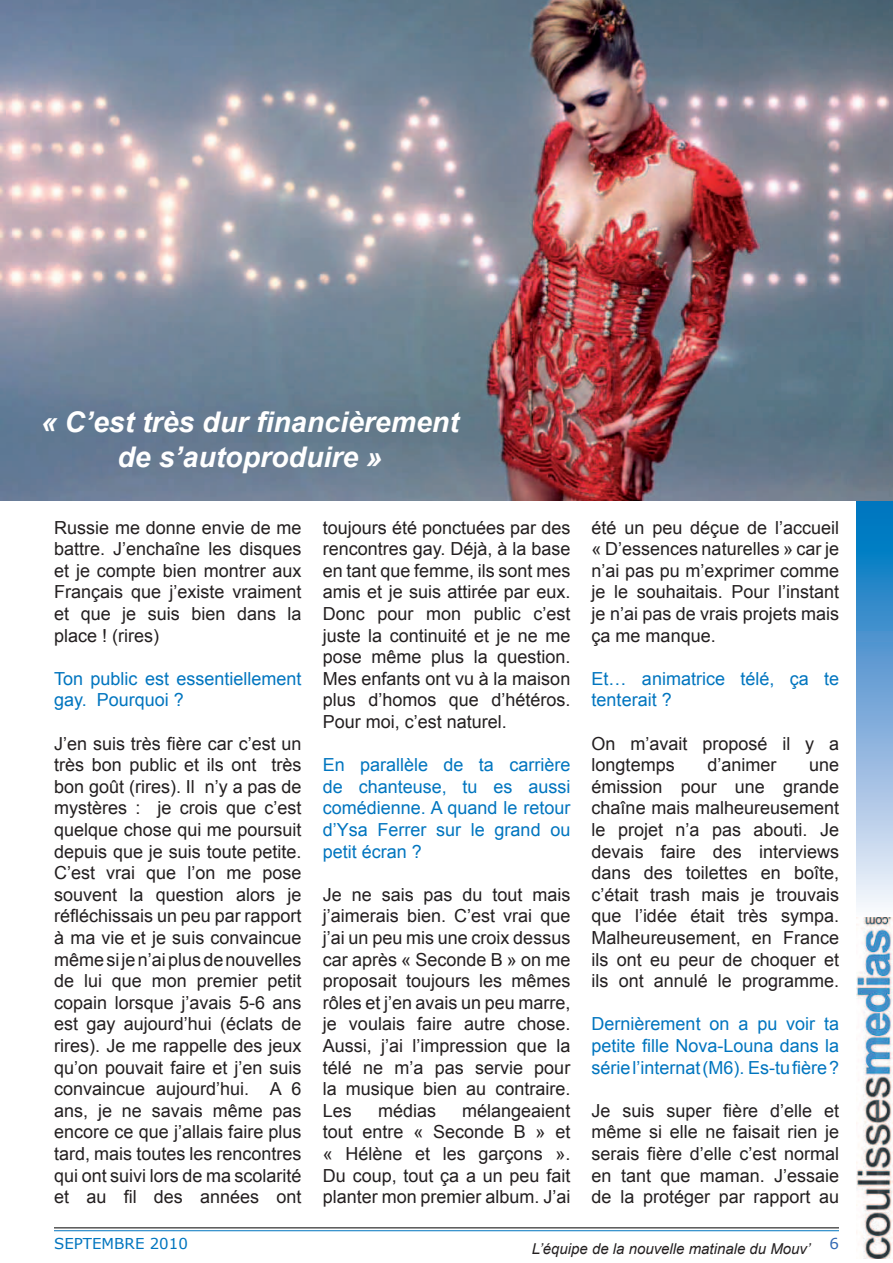
<style>
.page{position:relative;width:893px;height:1263px;background:#fff}
.page>*{position:absolute;margin:0;border:0;box-sizing:border-box;transform-origin:0 0}
.t1{font:italic 700 28.5px/34.2px "Arial";color:#fff;text-align:center}
.t2{font:18px/21.6px "Arial";color:#231f20;text-align:justify}
.t3{font:18px/21.6px "Arial";color:#0075bf}
.t4{font:italic 15px "Arial";color:#231f20}
.t5{font:15px "Verdana";color:#0075bf}
.t6{font:15px "Verdana";color:#3369b3}
</style>
<div class="page">
<hr style="left:54px;top:1230px;width:785px;height:1px;background:#0075bf">
<hr style="left:54px;top:1227px;width:785px;height:1px;background:#000">
<div style="left:857px;top:499px;width:36px;height:419px;background:linear-gradient(to bottom,#006abb,#fdf1fa)"></div>
<img style="left:856px;top:918px;width:37px;height:340px">
<img style="left:0;top:0;width:893px;height:500px">
<h1 class="t1" style="left:41px;top:406px;width:420px">« C’est très dur financièrement de s’autoproduire »</h1>
<p class="t2" style="left:592px;top:517px;width:249px">été un peu déçue de l’accueil « D’essences naturelles » car je n’ai pas pu m’exprimer comme je le souhaitais. Pour l’instant je n’ai pas de vrais projets mais ça me manque.</p>
<p class="t3" style="left:592px;top:668px;width:249px">Et… animatrice télé, ça te tenterait ?</p>
<p class="t2" style="left:592px;top:733px;width:249px">On m’avait proposé il y a longtemps</p>
<p class="t2" style="left:323px;top:517px;width:249px">toujours été ponctuées par des rencontres gay. Déjà, à la base en tant que femme, ils sont mes amis et je suis attirée par eux.<br>Donc pour mon public c’est juste la continuité et je ne me pose même plus la question.<br>Mes enfants ont vu à la maison plus d’homos que d’hétéros.<br>Pour moi, c’est naturel.</p>
<p class="t3" style="left:323px;top:754px;width:249px;text-align:justify">En parallèle de ta carrière de chanteuse, tu es aussi comédienne. A quand le retour d’Ysa Ferrer sur le grand ou petit écran ?</p>
<p class="t2" style="left:323px;top:884px;width:249px">Je ne sais pas du tout mais j’aimerais bien. C’est vrai que j’ai un peu mis une croix dessus car après « Seconde B » on me proposait toujours les mêmes rôles et j’en avais un peu marre, je voulais faire autre chose.<br>Aussi, j’ai l’impression que la télé ne m’a pas servie pour la musique bien au contraire.<br>Les</p>
<p class="t2" style="left:54px;top:517px;width:249px">Russie me donne envie de me battre. J’enchaîne les disques et je compte bien montrer aux Français que j’existe vraiment et que je suis bien dans la place ! (rires)</p>
<p class="t3" style="left:54px;top:668px;width:249px">Ton public est essentiellement gay. Pourquoi ?</p>
<p class="t2" style="left:54px;top:733px;width:249px">J’en suis très fière car c’est un très bon public et ils ont très bon goût (rires). Il n’y a pas de mystères : je crois que c’est quelque chose qui me poursuit depuis que je suis toute petite.<br>C’est vrai que l’on me pose souvent la question alors je réfléchissais un peu par rapport à ma vie et je suis convaincue même si je n’ai plus de nouvelles de lui que mon premier petit copain lorsque j’avais 5-6 ans est gay aujourd’hui (éclats de rires). Je me rappelle des jeux qu’on pouvait faire et j’en suis convaincue aujourd’hui. A 6 ans, je ne savais même pas encore ce que j’allais faire plus tard, mais toutes les rencontres qui ont suivi lors de ma scolarité et au fil des années ont</p>
<p class="t2" style="left:707px;top:754px;width:71px">d’animer</p>
<p class="t2" style="left:592px;top:754px;width:249px;text-indent:217px">une émission pour une grande chaîne mais malheureusement le projet n’a pas abouti. Je devais faire des interviews dans des toilettes en boîte, c’était trash mais je trouvais que l’idée était très sympa.<br>Malheureusement, en France ils ont eu peur de choquer et ils ont annulé le programme.</p>
<p class="t3" style="left:592px;top:1013px;width:249px;text-align:justify">Dernièrement on a pu voir ta petite fille Nova-Louna dans la série l’internat (M6). Es-tu fière?</p>
<p class="t2" style="left:592px;top:1100px;width:249px">Je suis super fière d’elle et même si elle ne faisait rien je serais fière d’elle c’est normal en tant que maman. J’essaie de la protéger par rapport au</p>
<p class="t4" style="left:532px;top:1239px;width:280px">L’équipe de la nouvelle matinale du Mouv’</p>
<p class="t2" style="left:323px;top:1100px;width:249px;text-indent:139px">mélangeaient tout entre « Seconde B » et « Hélène et les garçons ».<br>Du coup, tout ça a un peu fait planter mon premier album. J’ai</p>
<p class="t2" style="left:378px;top:1100px;width:60px">médias</p>
<p class="t5" style="left:54px;top:1233px;width:135px">SEPTEMBRE 2010</p>
<p class="t6" style="left:829px;top:1233px;width:11px">6</p>
</div>
